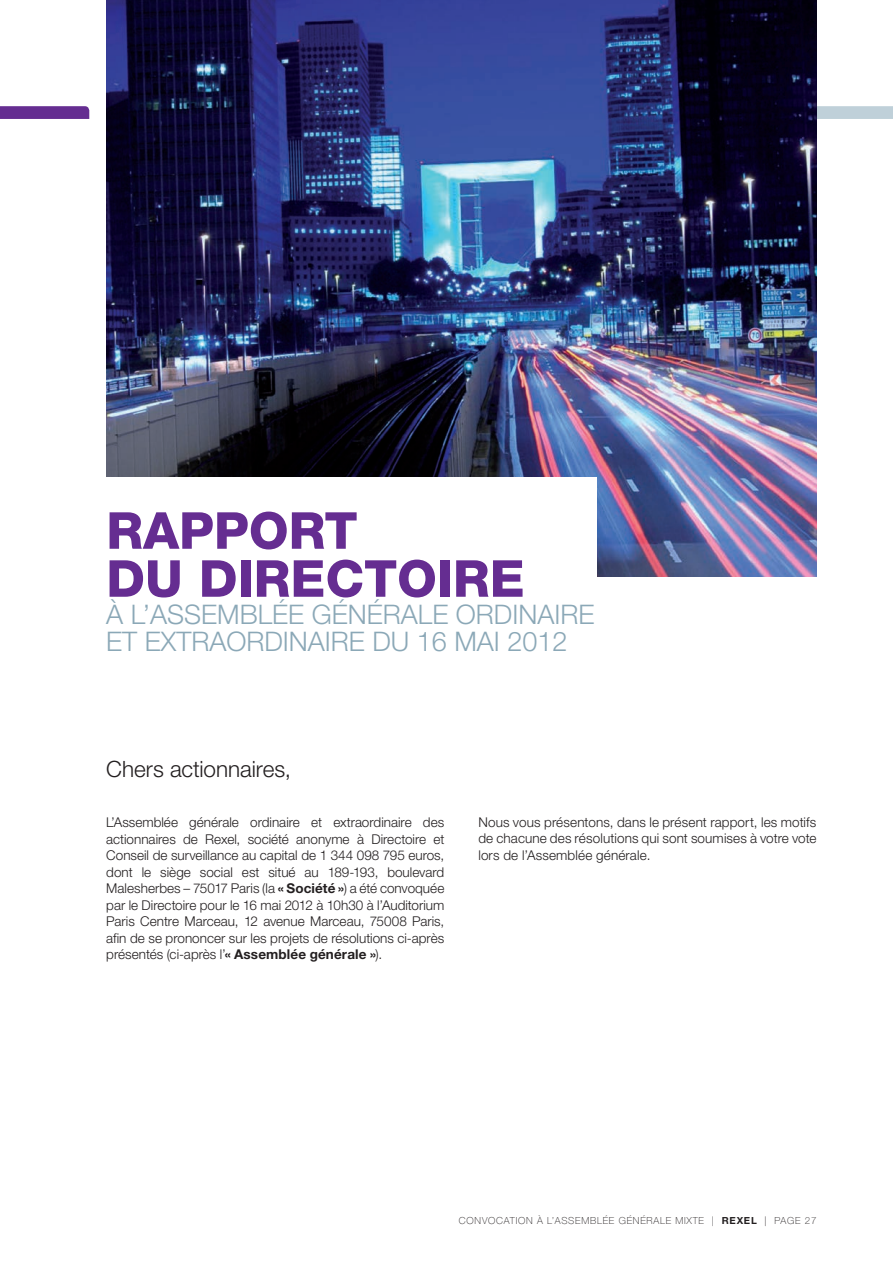
<style>
.page{position:relative;width:893px;height:1263px;background:#fff}
.page>*{position:absolute;margin:0;border:0;box-sizing:border-box;transform-origin:0 0}
.t1{font:800 51px/48px "Helvetica Neue LT Pro";color:#652d91}
.t2{font:300 27px "Helvetica Neue LT Pro";color:#8ba8b7}
.t3{font:300 22.5px "Helvetica Neue LT Pro";letter-spacing:-.005em;color:#231f20}
.t4{font:300 13.5px/16.5px "Helvetica Neue LT Pro";letter-spacing:.005em;color:#231f20;text-align:justify}
.t5{font:100 9.75px "Helvetica Neue LT Pro";letter-spacing:.08em;color:#231f20}
.s1{font-weight:700}
</style>
<div class="page">
<svg style="left:0;top:106px;width:89px;height:13px"></svg>
<svg style="left:816px;top:106px;width:77px;height:13px"></svg>
<img style="left:106px;top:0;width:710px;height:576px">
<div style="left:88px;top:478px;width:509px;height:151px;background:#fff"></div>
<h1 class="t1" style="left:106px;top:506px;width:381px">RAPPORT<br>DU DIRECTOIRE</h1>
<h2 class="t2" style="left:106px;top:598px;width:80px">à l’Assembl</h2>
<h2 class="t2" style="left:272px;top:598px;width:128px">ée générale</h2>
<h2 class="t2" style="left:456px;top:598px;width:17px">ordinaire</h2>
<h2 class="t2" style="left:106px;top:625px;width:56px">et extraordinaire</h2>
<h2 class="t2" style="left:372px;top:625px;width:197px">DU 16 MAI 2012</h2>
<h3 class="t3" style="left:106px;top:755px;width:186px">Chers actionnaires,</h3>
<p class="t4" style="left:106px;top:814px;width:340px">L’Assemblée générale ordinaire et extraordinaire des actionnaires de Rexel, société anonyme à Directoire et Conseil de surveillance au capital de 1 344 098 795 euros, dont le siège social est situé au 189-193, boulevard Malesherbes – 75017 Paris (la <span class="s1">« Société »</span>) a été convoquée par le Directoire pour le 16 mai 2012 à 10h30 à l’Auditorium Paris Centre Marceau, 12 avenue Marceau, 75008 Paris, afin de se prononcer sur les projets de résolutions ci-après présentés (ci-après l’<span class="s1">« Assemblée générale »</span>).</p>
<p class="t4" style="left:478px;top:814px;width:340px">Nous vous présentons, dans le présent rapport, les motifs de chacune des résolutions qui sont soumises à votre vote lors de l’Assemblée générale.</p>
<p class="t5" style="left:459px;top:1214px;width:359px">CONVOCATION À L’ASSEMBLÉE GÉNÉRALE MIXTE | <span class="s1">REXEL</span> | PAGE 27</p>
</div>
